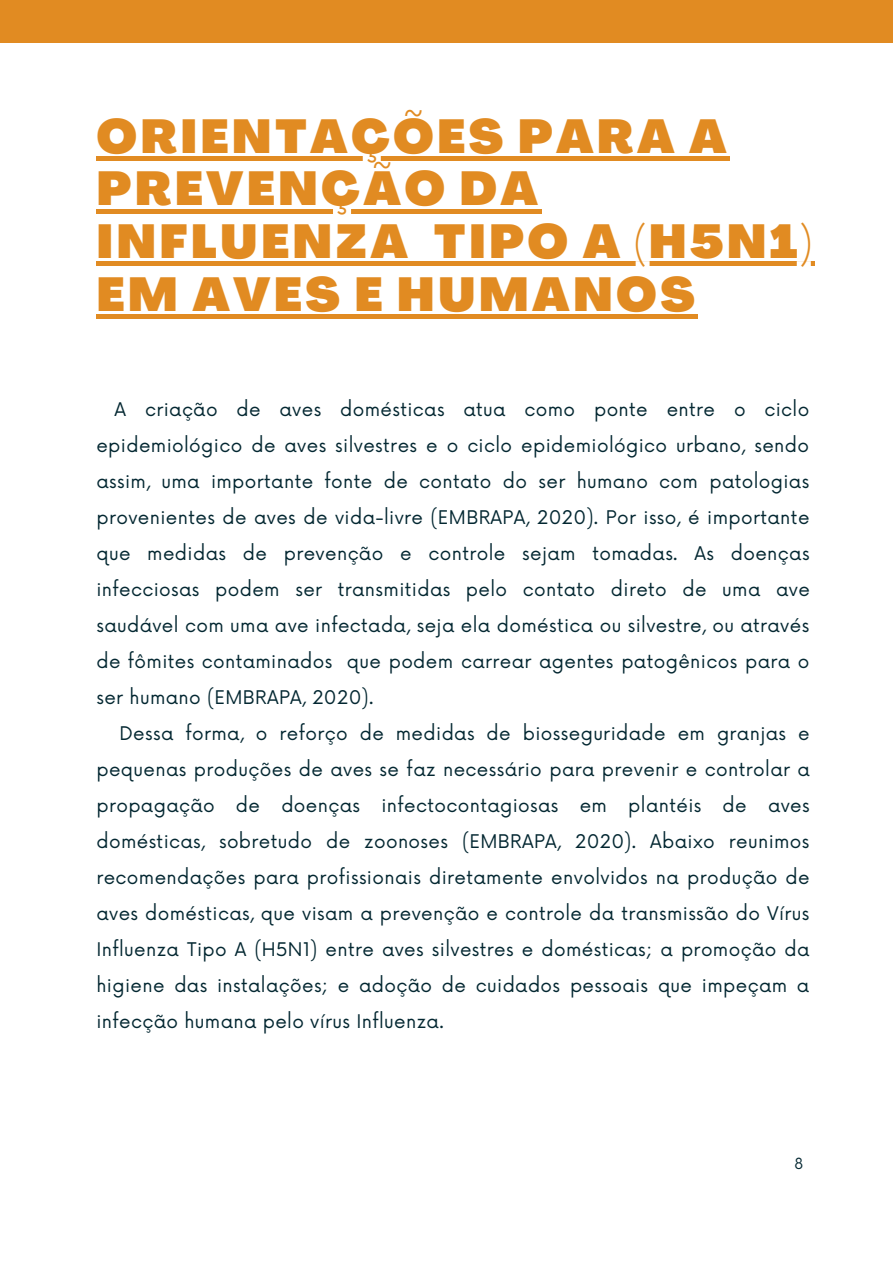
<style>
.page{position:relative;width:893px;height:1264px;background:#fff}
.page>*{position:absolute;margin:0;border:0;box-sizing:border-box;transform-origin:0 0}
.t1{font:900 46.8px/52.8px "Agrandir";letter-spacing:.07em;color:#e18b22}
.t2{font:18.3px/36px "Now";letter-spacing:.02em;color:#032731;text-align:justify}
.t3{font:15px "Now";color:#032731}
</style>
<div class="page">
<hr style="left:96px;top:156px;width:633px;height:4px;background:#e18b22">
<hr style="left:96px;top:209px;width:445px;height:4px;background:#e18b22">
<hr style="left:96px;top:262px;width:315px;height:4px;background:#e18b22">
<hr style="left:411px;top:262px;width:23px;height:4px;background:#e18b22">
<hr style="left:434px;top:262px;width:380px;height:4px;background:#e18b22">
<div style="left:96px;top:314px;width:602px;height:5px;background:#e18b22"></div>
<div style="left:0;top:0;width:892px;height:43px;background:#e18b22"></div>
<h1 class="t1" style="left:96px;top:114px;width:716px">ORIENTAÇÕES PARA A<br>PREVENÇÃO DA<br>INFLUENZA TIPO A (H5N1)<br>EM AVES E HUMANOS</h1>
<p class="t2" style="left:96px;top:392px;width:715px;text-indent:18px">A criação de aves domésticas atua como ponte entre o ciclo epidemiológico de aves silvestres e o ciclo epidemiológico urbano, sendo assim, uma importante fonte de contato do ser humano com patologias provenientes de aves de vida-livre (EMBRAPA, 2020). Por isso, é importante que medidas de prevenção e controle sejam tomadas. As doenças infecciosas podem ser transmitidas pelo contato direto de uma ave saudável com uma ave infectada, seja ela doméstica ou silvestre, ou através de fômites contaminados que podem carrear agentes patogênicos para o ser humano (EMBRAPA, 2020).</p>
<p class="t2" style="left:96px;top:716px;width:715px;text-indent:23px">Dessa forma, o reforço de medidas de biosseguridade em granjas e pequenas produções de aves se faz necessário para prevenir e controlar a propagação de doenças infectocontagiosas em plantéis de aves domésticas, sobretudo de zoonoses (EMBRAPA, 2020). Abaixo reunimos recomendações para profissionais diretamente envolvidos na produção de aves domésticas, que visam a prevenção e controle da transmissão do Vírus Influenza Tipo A (H5N1) entre aves silvestres e domésticas; a promoção da higiene das instalações; e adoção de cuidados pessoais que impeçam a infecção humana pelo vírus Influenza.</p>
<p class="t3" style="left:794px;top:1155px;width:10px">8</p>
</div>
